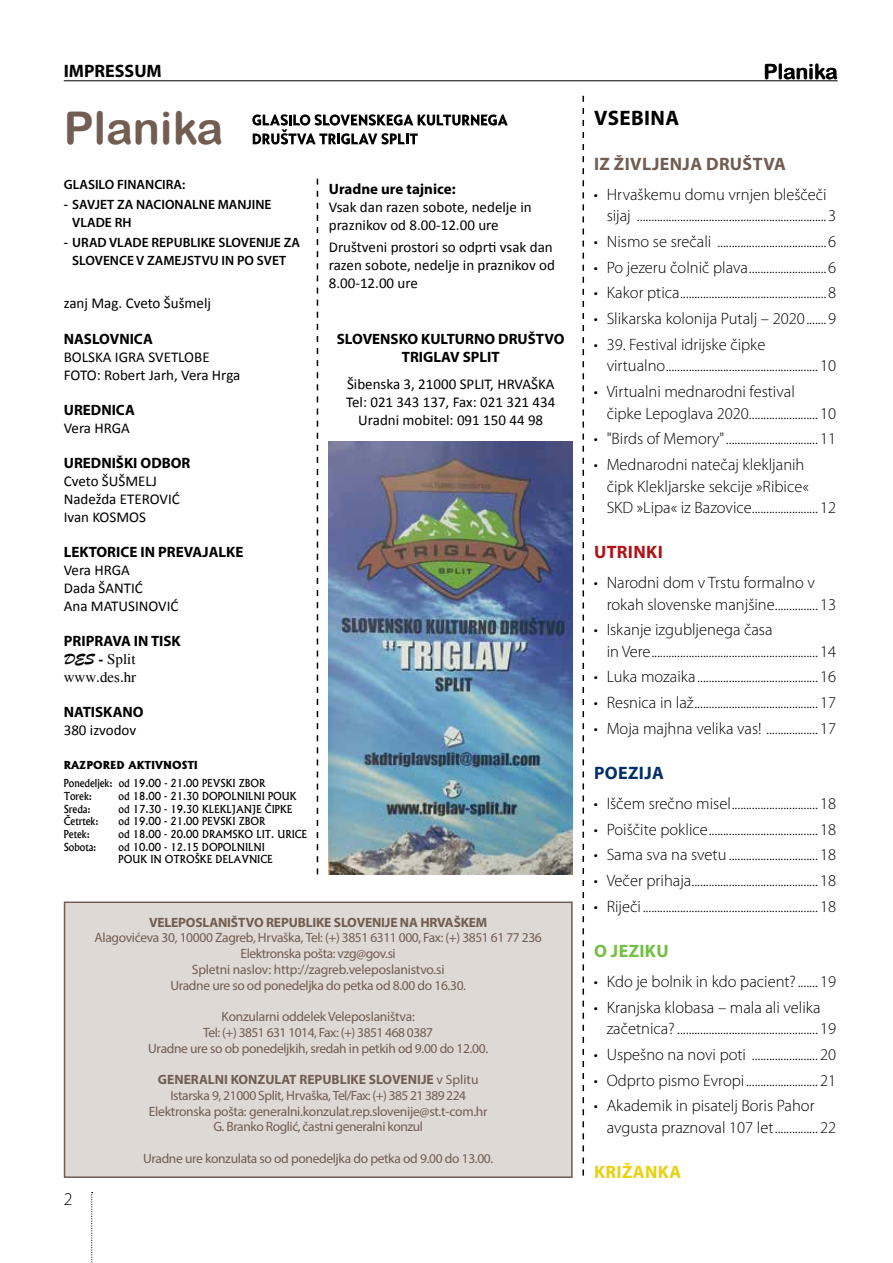
<style>
.page{position:relative;width:893px;height:1263px;background:#fff}
.page>*{position:absolute;margin:0;border:0;box-sizing:border-box;transform-origin:0 0}
.t1{font:45.15px "Arial Rounded MT Bold";color:#715d51}
.t2{font:21px "Arial Rounded MT Bold";color:#000}
.t3{font:700 21px "Myriad Pro";color:#000}
.t4{font:700 18px "Myriad Pro";letter-spacing:.02em;color:#715d51}
.t5{font:700 18px "Myriad Pro";color:#000}
.t6{font:700 18px "Myriad Pro";letter-spacing:.02em;color:#e9d110}
.t7{font:700 18px "Myriad Pro";letter-spacing:.02em;color:#b11116}
.t8{font:700 18px "Myriad Pro";letter-spacing:.02em;color:#002f67}
.t9{font:700 18px "Myriad Pro";letter-spacing:.02em;color:#72bf44}
.t10{font:300 18px "Myriad Pro";color:#000}
.t11{font:300 16.5px/21.5px "Myriad Pro";color:#000}
.t12{font:15px/18px "Calibri";color:#000}
.t13{font:700 15px/18px "Myriad Pro";color:#000;text-align:center}
.t14{font:15px/18px "Times";color:#000}
.t15{font:13.5px/15.8px "Myriad Pro";letter-spacing:-.025em;color:#715d51;text-align:center}
.t16{font:600 13.5px/18px "Myriad Pro";color:#000}
.t17{font:700 13.5px "Myriad Pro";letter-spacing:-.01em;color:#715d51}
.t18{font:500 10.5px/12.6px "Albertus";color:#000;scale:.95 1}
.t19{font:800 10.5px "Albertus";color:#000}
.s1{font-family:"Brush Script BT"}
.s2{font-weight:700}
</style>
<div class="page">
<hr style="left:64px;top:81px;width:774px;height:1px;background:#000">
<svg style="left:91px;top:1192px;width:2px;height:71px"></svg>
<div style="left:64px;top:901px;width:509px;height:277px;background:#dfd9d5;border:2px solid #715d51"></div>
<svg style="left:252px;top:114px;width:256px;height:30px"></svg>
<svg style="left:582px;top:96px;width:2px;height:1080px"></svg>
<svg style="left:317px;top:179px;width:1px;height:695px"></svg>
<img style="left:329px;top:441px;width:244px;height:433px">
<p class="t5" style="left:64px;top:59px;width:100px">IMPRESSUM</p>
<p class="t2" style="left:764px;top:59px;width:76px">Planika</p>
<h1 class="t1" style="left:64px;top:102px;width:161px">Planika</h1>
<p class="t3" style="left:594px;top:104px;width:26px">Vsebin</p>
<p class="t3" style="left:665px;top:104px;width:15px">A</p>
<p class="t4" style="left:594px;top:152px;width:193px">IZ ŽIVLJENJA DRUŠTVA</p>
<p class="t11" style="left:607px;top:184px;width:231px;text-indent:-13px">• Hrvaškemu domu vrnjen bleščeči sijaj ..................................................................3</p>
<p class="t11" style="left:594px;top:231px;width:244px">• Nismo se srečali ......................................6</p>
<p class="t11" style="left:594px;top:257px;width:244px">• Po jezeru čolnič plava...........................6</p>
<p class="t11" style="left:594px;top:282px;width:244px">• Kakor ptica...................................................8</p>
<p class="t11" style="left:594px;top:308px;width:244px">• Slikarska kolonija Putalj – 2020.......9</p>
<p class="t11" style="left:607px;top:334px;width:231px;text-indent:-13px">• 39. Festival idrijske čipke virtualno..................................................... 10</p>
<p class="t11" style="left:607px;top:381px;width:231px;text-indent:-13px">• Virtualni mednarodni festival<br>čipke Lepoglava 2020........................ 10</p>
<p class="t11" style="left:594px;top:428px;width:244px">• "Birds of Memory"................................ 11</p>
<p class="t11" style="left:607px;top:454px;width:231px;text-indent:-13px">• Mednarodni natečaj klekljanih<br>čipk Klekljarske sekcije »Ribice«<br>SKD »Lipa« iz Bazovice....................... 12</p>
<p class="t7" style="left:594px;top:540px;width:70px">UTRINKI</p>
<p class="t11" style="left:607px;top:572px;width:231px;text-indent:-13px">• Narodni dom v Trstu formalno v rokah slovenske manjšine............... 13</p>
<p class="t11" style="left:607px;top:619px;width:231px;text-indent:-13px">• Iskanje izgubljenega časa<br>in Vere.......................................................... 14</p>
<p class="t11" style="left:594px;top:666px;width:244px">• Luka mozaika.......................................... 16</p>
<p class="t11" style="left:594px;top:692px;width:244px">• Resnica in laž........................................... 17</p>
<p class="t11" style="left:594px;top:718px;width:244px">• Moja majhna velika vas! .................. 17</p>
<p class="t8" style="left:594px;top:761px;width:71px">POEZIJA</p>
<p class="t11" style="left:594px;top:793px;width:244px">• Iščem srečno misel.............................. 18</p>
<p class="t11" style="left:594px;top:819px;width:244px">• Poiščite poklice...................................... 18</p>
<p class="t11" style="left:594px;top:844px;width:244px">• Sama sva na svetu ............................... 18</p>
<p class="t11" style="left:594px;top:870px;width:244px">• Večer prihaja............................................ 18</p>
<p class="t11" style="left:594px;top:896px;width:244px">• Riječi............................................................. 18</p>
<p class="t9" style="left:594px;top:939px;width:76px">O JEZIKU</p>
<p class="t11" style="left:594px;top:971px;width:244px">• Kdo je bolnik in kdo pacient?....... 19</p>
<p class="t11" style="left:607px;top:997px;width:231px;text-indent:-13px">• Kranjska klobasa – mala ali velika začetnica?................................................. 19</p>
<p class="t11" style="left:594px;top:1044px;width:244px">• Uspešno na novi poti ....................... 20</p>
<p class="t11" style="left:594px;top:1070px;width:244px">• Odprto pismo Evropi......................... 21</p>
<p class="t11" style="left:607px;top:1095px;width:231px;text-indent:-13px">• Akademik in pisatelj Boris Pahor avgusta praznoval 107 let............... 22</p>
<p class="t6" style="left:594px;top:1160px;width:89px">KRIŽANKA</p>
<p class="t16" style="left:64px;top:175px;width:123px">GLASILO FINANCIRA:</p>
<p class="t16" style="left:72px;top:195px;width:201px;text-indent:-9px">- SAVJET ZA NACIONALNE MANJINE<br>VLADE RH</p>
<p class="t16" style="left:64px;top:233px;width:238px;text-align:center">- URAD VLADE REPUBLIKE SLOVENIJE ZA<br>SLOVENCE V ZAMEJSTVU IN PO SVET</p>
<p class="t13" style="left:329px;top:179px;width:128px">Uradne ure tajnice:</p>
<p class="t12" style="left:329px;top:198px;width:204px">Vsak dan razen sobote, nedelje in praznikov od 8.00-12.00 ure</p>
<p class="t12" style="left:329px;top:238px;width:228px">Društveni prostori so odprti vsak dan razen sobote, nedelje in praznikov od<br>8.00-12.00 ure</p>
<p class="t12" style="left:64px;top:295px;width:149px">zanj Mag. Cveto Šušmelj</p>
<p class="t13" style="left:64px;top:329px;width:91px">NASLOVNICA</p>
<p class="t12" style="left:64px;top:348px;width:178px">BOLSKA IGRA SVETLOBE<br>FOTO: Robert Jarh, Vera Hrga</p>
<p class="t13" style="left:64px;top:400px;width:73px">UREDNICA</p>
<p class="t12" style="left:64px;top:419px;width:68px">Vera HRGA</p>
<p class="t13" style="left:64px;top:453px;width:128px">UREDNIŠKI ODBOR</p>
<p class="t12" style="left:64px;top:472px;width:118px">Cveto ŠUŠMELJ<br>Nadežda ETEROVIĆ<br>Ivan KOSMOS</p>
<p class="t13" style="left:64px;top:542px;width:181px">LEKTORICE IN PREVAJALKE</p>
<p class="t12" style="left:64px;top:561px;width:116px">Vera HRGA<br>Dada ŠANTIĆ<br>Ana MATUSINOVIĆ</p>
<p class="t13" style="left:64px;top:631px;width:119px">PRIPRAVA IN TISK</p>
<p class="t14" style="left:64px;top:650px;width:74px"><span class="s1">DES</span> <span class="s2">-</span> Split www.des.hr</p>
<p class="t13" style="left:64px;top:702px;width:81px">NATISKANO</p>
<p class="t12" style="left:64px;top:721px;width:74px">380 izvodov</p>
<p class="t13" style="left:337px;top:330px;width:229px">SLOVENSKO KULTURNO DRUŠTVO<br>TRIGLAV SPLIT</p>
<p class="t12" style="left:346px;top:375px;width:211px;text-align:center">Šibenska 3, 21000 SPLIT, HRVAŠKA<br>Tel: 021 343 137, Fax: 021 321 434<br>Uradni mobitel: 091 150 44 98</p>
<p class="t19" style="left:64px;top:758px;width:136px">RAZPORED AKTIVNOSTI</p>
<p class="t18" style="left:64px;top:777px;width:214px">Ponedeljek: od 19.00 - 21.00 PEVSKI ZBOR<br>Torek:</p>
<p class="t18" style="left:119px;top:790px;width:189px">od 18.00 - 21.30 DOPOLNILNI POUK</p>
<p class="t18" style="left:64px;top:802px;width:30px">Sreda:</p>
<p class="t18" style="left:119px;top:802px;width:184px">od 17.30 - 19.30 KLEKLJANJE ČIPKE</p>
<p class="t18" style="left:64px;top:815px;width:38px">Četrtek:</p>
<p class="t18" style="left:119px;top:815px;width:156px">od 19.00 - 21.00 PEVSKI ZBOR</p>
<p class="t18" style="left:64px;top:828px;width:29px">Petek:</p>
<p class="t18" style="left:119px;top:828px;width:200px">od 18.00 - 20.00 DRAMSKO LIT. URICE</p>
<p class="t18" style="left:64px;top:840px;width:36px">Sobota:</p>
<p class="t18" style="left:119px;top:840px;width:164px">od 10.00 - 12.15 DOPOLNILNI<br>POUK IN OTROŠKE DELAVNICE</p>
<p class="t17" style="left:149px;top:913px;width:340px">VELEPOSLANIŠTVO REPUBLIKE SLOVENIJE NA HRVAŠKEM</p>
<p class="t15" style="left:95px;top:930px;width:449px">Alagovićeva 30, 10000 Zagreb, Hrvaška, Tel: (+) 3851 6311 000, Fax: (+) 3851 61 77 236<br>Elektronska pošta: vzg@gov.si<br>Spletni naslov: http://zagreb.veleposlanistvo.si<br>Uradne ure so od ponedeljka do petka od 8.00 do 16.30.</p>
<p class="t15" style="left:148px;top:1008px;width:341px">Konzularni oddelek Veleposlaništva:<br>Tel: (+) 3851 631 1014, Fax: (+) 3851 468 0387<br>Uradne ure so ob ponedeljkih, sredah in petkih od 9.00 do 12.00.</p>
<p class="t15" style="left:149px;top:1071px;width:340px"><span class="s2">GENERALNI KONZULAT REPUBLIKE SLOVENIJE</span> v Splitu Istarska 9, 21000 Split, Hrvaška, Tel/Fax: (+) 385 21 389 224<br>Elektronska pošta: generalni.konzulat.rep.slovenije@st.t-com.hr G. Branko Roglić, častni generalni konzul</p>
<p class="t15" style="left:143px;top:1150px;width:352px">Uradne ure konzulata so od ponedeljka do petka od 9.00 do 13.00.</p>
<p class="t10" style="left:64px;top:1189px;width:10px">2</p>
</div>
